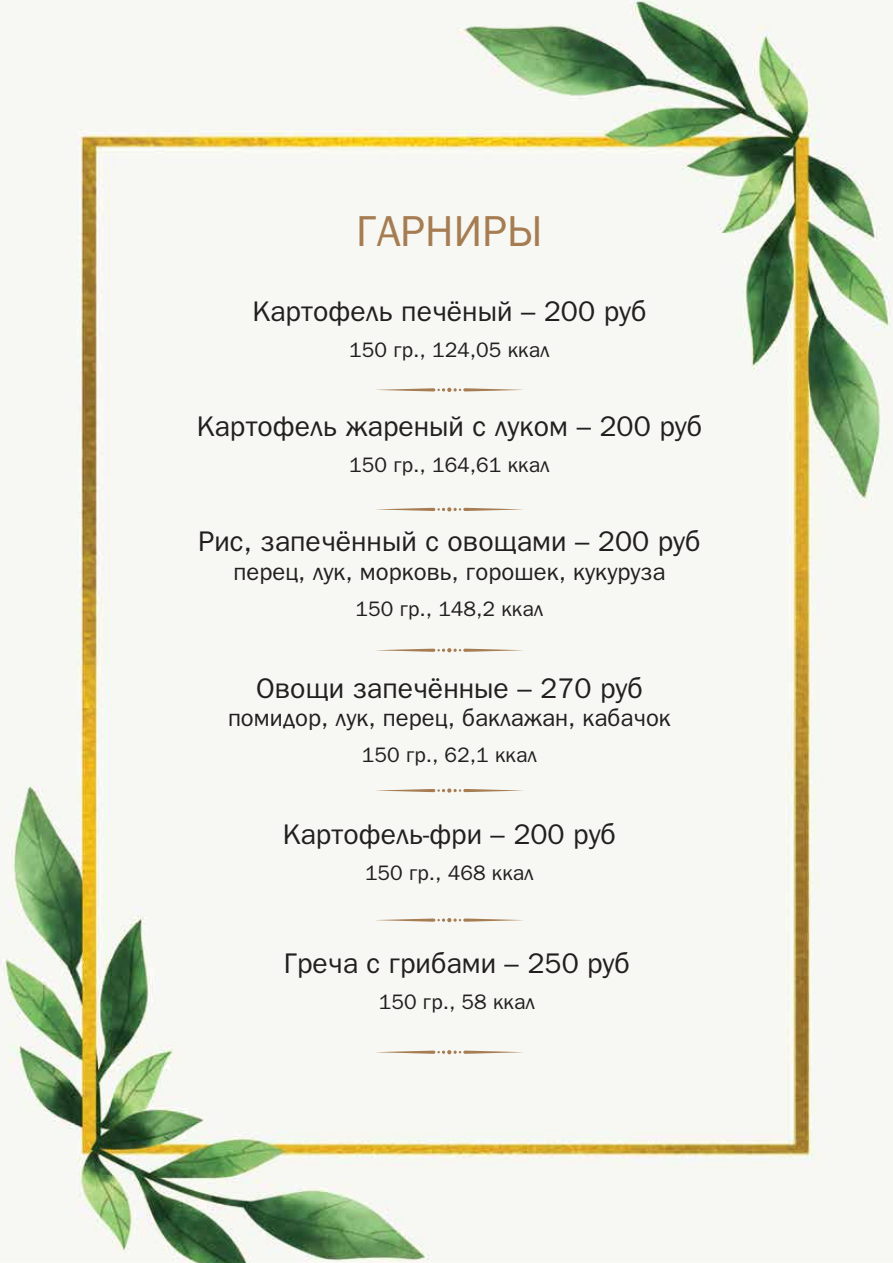
<style>
.page{position:relative;width:893px;height:1263px;background:#fff}
.page>*{position:absolute;margin:0;border:0;box-sizing:border-box;transform-origin:0 0}
.t1{font:43.5px "Bloknot";color:#a67c52}
.t2{font:28.5px "Bloknot";color:#231f20}
.t3{font:24px "Bloknot";color:#231f20}
.t4{font:21px "Bloknot";color:#231f20}
</style>
<div class="page">
<img style="left:0;top:0;width:893px;height:1263px">
<svg style="left:374px;top:388px;width:150px;height:4px"></svg>
<svg style="left:374px;top:507px;width:150px;height:4px"></svg>
<svg style="left:374px;top:648px;width:150px;height:4px"></svg>
<svg style="left:374px;top:788px;width:150px;height:5px"></svg>
<svg style="left:374px;top:918px;width:150px;height:4px"></svg>
<svg style="left:374px;top:1050px;width:150px;height:4px"></svg>
<h1 class="t1" style="left:356px;top:208px;width:188px">ГАРНИРЫ</h1>
<p class="t2" style="left:252px;top:296px;width:395px">Картофель печёный – 200 руб</p>
<p class="t4" style="left:349px;top:339px;width:202px">150 гр., 124,05 ккал</p>
<p class="t2" style="left:197px;top:411px;width:507px">Картофель жареный с луком – 200 руб</p>
<p class="t4" style="left:349px;top:454px;width:202px">150 гр., 164,61 ккал</p>
<p class="t2" style="left:198px;top:526px;width:504px">Рис, запечённый с овощами – 200 руб</p>
<p class="t3" style="left:233px;top:559px;width:433px">перец, лук, морковь, горошек, кукуруза</p>
<p class="t4" style="left:356px;top:598px;width:189px">150 гр., 148,2 ккал</p>
<p class="t2" style="left:256px;top:672px;width:388px">Овощи запечённые – 270 руб</p>
<p class="t3" style="left:228px;top:705px;width:444px">помидор, лук, перец, баклажан, кабачок</p>
<p class="t4" style="left:362px;top:744px;width:176px">150 гр., 62,1 ккал</p>
<p class="t2" style="left:283px;top:819px;width:335px">Картофель-фри – 200 руб</p>
<p class="t4" style="left:365px;top:861px;width:170px">150 гр., 468 ккал</p>
<p class="t2" style="left:284px;top:948px;width:348px">Греча с грибами – 250 руб</p>
<p class="t4" style="left:379px;top:991px;width:158px">150 гр., 58 ккал</p>
</div>
